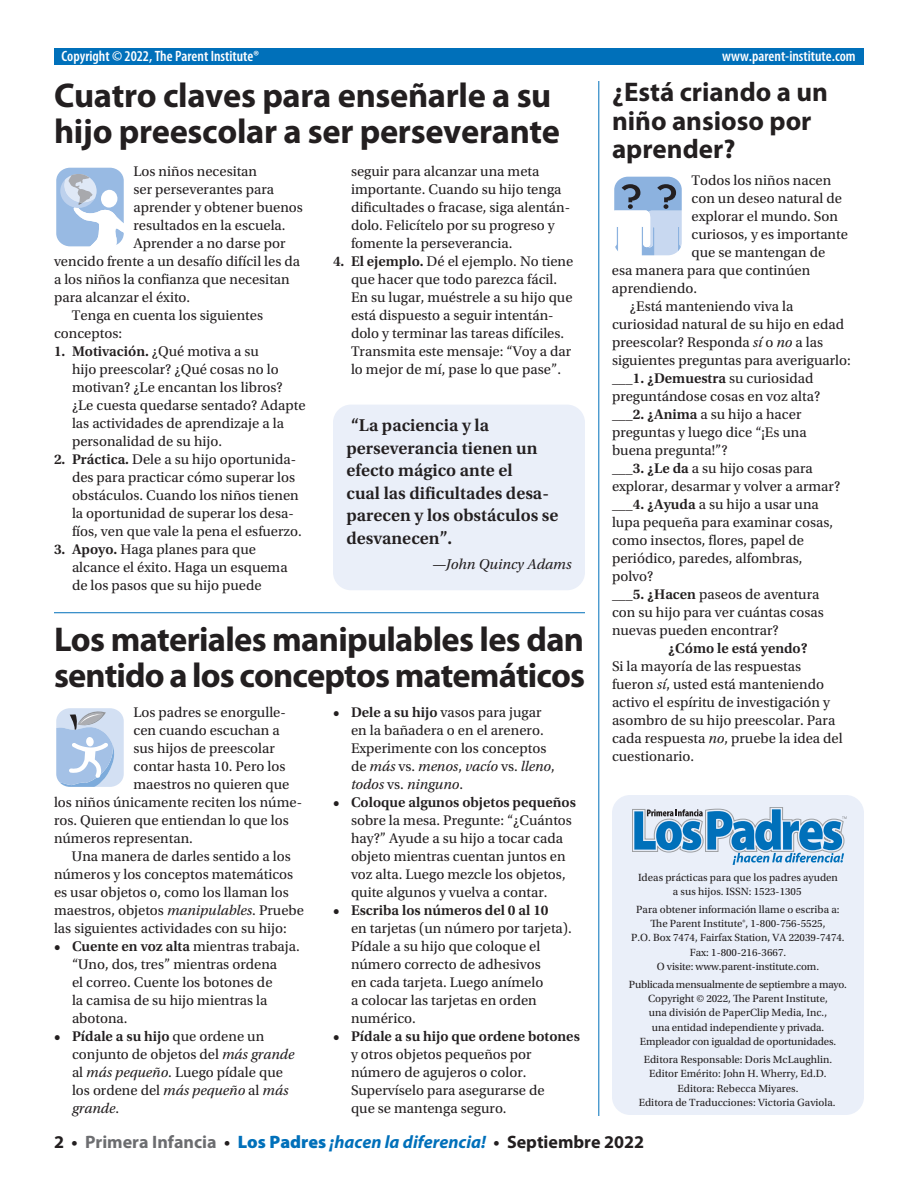
<style>
.page{position:relative;width:918px;height:1188px;background:#fff}
.page>*{position:absolute;margin:0;border:0;box-sizing:border-box;transform-origin:0 0}
.t1{font:700 34.5px/36px "Myriad Pro";letter-spacing:-.02em;color:#231f20}
.t2{font:700 27px/28.5px "Myriad Pro";color:#231f20}
.t3{font:600 18px/22.5px "Utopia Std";color:#231f20}
.t4{font:italic 700 18px "Myriad Pro";color:#0070ba}
.t5{font:600 condensed 15px "Myriad Pro";color:#fff}
.t6{font:italic 15px "Utopia Std";color:#231f20}
.t7{font:14.7px/18px "Utopia Std";color:#231f20}
.t8{font:600 14.7px "Utopia Std";color:#231f20}
.t9{font:10.95px/14.1px "Utopia Std";color:#231f20;text-align:center}
.s1{font-weight:600}
.s2{font-style:italic}
.s3{font-weight:400}
.s4{font-style:normal;color:#231f20}
.s5{font-style:normal;color:#6c6d70}
.s6{font-weight:900;font-style:normal}
</style>
<div class="page">
<div style="left:54px;top:49px;width:810px;height:16px;background:#0070ba"></div>
<hr style="left:54px;top:612px;width:531px;height:1px;background:#0070ba">
<hr style="left:598px;top:81px;width:1px;height:1035px;background:#0070ba">
<svg style="left:56px;top:167px;width:68px;height:80px"></svg>
<svg style="left:56px;top:708px;width:68px;height:79px;background:#bdd0e8"></svg>
<svg style="left:614px;top:176px;width:68px;height:80px"></svg>
<div style="left:333px;top:405px;width:252px;height:185px;background:#eaeff9;border-radius:18px"></div>
<div style="left:612px;top:795px;width:252px;height:320px;background:#eaeff9;border-radius:18px"></div>
<svg style="left:632px;top:807px;width:215px;height:58px"></svg>
<p class="t5" style="left:62px;top:46px;width:199px">Copyright © 2022, The Parent Institute®</p>
<p class="t5" style="left:722px;top:46px;width:135px">www.parent-institute.com</p>
<h1 class="t1" style="left:54px;top:76px;width:508px">Cuatro claves para enseñarle a su hijo preescolar a ser perseverante</h1>
<h2 class="t2" style="left:612px;top:77px;width:218px">¿Está criando a un niño ansioso por aprender?</h2>
<p class="t7" style="left:134px;top:163px;width:125px">Los niños necesitan</p>
<p class="t7" style="left:134px;top:181px;width:142px">ser perseverantes para</p>
<p class="t7" style="left:134px;top:199px;width:171px">aprender y obtener buenos</p>
<p class="t7" style="left:134px;top:217px;width:154px">resultados en la escuela.</p>
<p class="t7" style="left:134px;top:235px;width:153px">Aprender a no darse por</p>
<p class="t7" style="left:54px;top:253px;width:248px">vencido frente a un desafío difícil les da</p>
<p class="t7" style="left:54px;top:271px;width:237px">a los niños la confianza que necesitan</p>
<p class="t7" style="left:54px;top:289px;width:138px">para alcanzar el éxito.</p>
<p class="t7" style="left:72px;top:307px;width:193px">Tenga en cuenta los siguientes</p>
<p class="t7" style="left:54px;top:325px;width:70px">conceptos:</p>
<p class="t7" style="left:72px;top:343px;width:235px;text-indent:-18px"><span class="s1">1. Motivación.</span> ¿Qué motiva a su<br>hijo preescolar? ¿Qué cosas no lo motivan? ¿Le encantan los libros? ¿Le cuesta quedarse sentado? Adapte las actividades de aprendizaje a la personalidad de su hijo.</p>
<p class="t7" style="left:72px;top:451px;width:231px;text-indent:-18px"><span class="s1">2. Práctica.</span> Dele a su hijo oportunida&shy;des para practicar cómo superar los obstáculos. Cuando los niños tienen la oportunidad de superar los desa&shy;fíos, ven que vale la pena el esfuerzo.</p>
<p class="t7" style="left:72px;top:541px;width:217px;text-indent:-18px"><span class="s1">3. Apoyo.</span> Haga planes para que alcance el éxito. Haga un esquema de los pasos que su hijo puede</p>
<p class="t7" style="left:351px;top:163px;width:221px">seguir para alcanzar una meta importante. Cuando su hijo tenga dificultades o fracase, siga alentán&shy;dolo. Felicítelo por su progreso y fomente la perseverancia.</p>
<p class="t7" style="left:351px;top:253px;width:224px;text-indent:-18px"><span class="s1">4. El ejemplo.</span> Dé el ejemplo. No tiene que hacer que todo parezca fácil.<br>En su lugar, muéstrele a su hijo que está dispuesto a seguir intentán&shy;dolo y terminar las tareas difíciles.<br>Transmita este mensaje: “Voy a dar lo mejor de mí, pase lo que pase”.</p>
<p class="t3" style="left:346px;top:414px;width:214px">“La paciencia y la perseverancia tienen un efecto mágico ante el<br>cual las dificultades desa&shy;parecen y los obstáculos se desvanecen”.</p>
<p class="t6" style="left:432px;top:556px;width:141px">—John Quincy Adams</p>
<h1 class="t1" style="left:54px;top:621px;width:532px">Los materiales manipulables les dan sentido a los conceptos matemáticos</h1>
<p class="t7" style="left:133px;top:703px;width:154px">Los padres se enorgulle-</p>
<p class="t7" style="left:133px;top:721px;width:148px">cen cuando escuchan a</p>
<p class="t7" style="left:133px;top:739px;width:143px">sus hijos de preescolar</p>
<p class="t7" style="left:133px;top:757px;width:153px">contar hasta 10. Pero los</p>
<p class="t7" style="left:133px;top:775px;width:157px">maestros no quieren que</p>
<p class="t7" style="left:54px;top:793px;width:250px">los niños únicamente reciten los núme-</p>
<p class="t7" style="left:54px;top:811px;width:236px">ros. Quieren que entiendan lo que los</p>
<p class="t7" style="left:54px;top:829px;width:140px">números representan.</p>
<p class="t7" style="left:72px;top:847px;width:220px">Una manera de darles sentido a los</p>
<p class="t7" style="left:54px;top:865px;width:241px">números y los conceptos matemáticos</p>
<p class="t7" style="left:54px;top:883px;width:236px">es usar objetos o, como los llaman los</p>
<p class="t7" style="left:54px;top:901px;width:252px">maestros, objetos <span class="s2">manipulables</span>. Pruebe</p>
<p class="t7" style="left:54px;top:919px;width:234px">las siguientes actividades con su hijo:</p>
<p class="t7" style="left:72px;top:937px;width:229px;text-indent:-18px"><span class="s1">• Cuente en voz alta</span> mientras trabaja. “Uno, dos, tres” mientras ordena<br>el correo. Cuente los botones de<br>la camisa de su hijo mientras la abotona.</p>
<p class="t7" style="left:72px;top:1027px;width:224px;text-indent:-18px"><span class="s1">• Pídale a su hijo</span> que ordene un conjunto de objetos del <span class="s2">más grande </span>al <span class="s2">más pequeño</span>. Luego pídale que los ordene del <span class="s2">más pequeño</span> al <span class="s2">más grande</span>.</p>
<p class="t7" style="left:351px;top:703px;width:205px;text-indent:-18px"><span class="s1">• Dele a su hijo</span> vasos para jugar en la bañadera o en el arenero.<br>Experimente con los conceptos de <span class="s2">más</span> vs. <span class="s2">menos</span>, <span class="s2">vacío</span> vs. <span class="s2">lleno</span>, <span class="s2">todos</span> vs. <span class="s2">ninguno</span>.</p>
<p class="t8" style="left:333px;top:794px;width:244px">• Coloque algunos objetos pequeños</p>
<p class="t7" style="left:351px;top:811px;width:222px">sobre la mesa. Pregunte: “¿Cuántos hay?” Ayude a su hijo a tocar cada objeto mientras cuentan juntos en voz alta. Luego mezcle los objetos, quite algunos y vuelva a contar.</p>
<p class="t8" style="left:333px;top:902px;width:217px">• Escriba los números del 0 al 10</p>
<p class="t7" style="left:351px;top:919px;width:222px">en tarjetas (un número por tarjeta).<br>Pídale a su hijo que coloque el número correcto de adhesivos<br>en cada tarjeta. Luego anímelo<br>a colocar las tarjetas en orden numérico.</p>
<p class="t8" style="left:333px;top:1028px;width:248px">• Pídale a su hijo que ordene botones</p>
<p class="t7" style="left:351px;top:1045px;width:195px">y otros objetos pequeños por número de agujeros o color.<br>Supervíselo para asegurarse de que se mantenga seguro.</p>
<p class="t7" style="left:691px;top:172px;width:141px">Todos los niños nacen</p>
<p class="t7" style="left:691px;top:190px;width:152px">con un deseo natural de</p>
<p class="t7" style="left:691px;top:208px;width:148px">explorar el mundo. Son</p>
<p class="t7" style="left:691px;top:226px;width:158px">curiosos, y es importante</p>
<p class="t7" style="left:691px;top:244px;width:135px">que se mantengan de</p>
<p class="t7" style="left:612px;top:262px;width:200px">esa manera para que continúen</p>
<p class="t7" style="left:612px;top:280px;width:87px">aprendiendo.</p>
<p class="t7" style="left:630px;top:298px;width:165px">¿Está manteniendo viva la</p>
<p class="t7" style="left:612px;top:316px;width:234px">curiosidad natural de su hijo en edad</p>
<p class="t7" style="left:612px;top:334px;width:213px">preescolar? Responda <span class="s2">sí</span> o <span class="s2">no</span> a las</p>
<p class="t7" style="left:612px;top:352px;width:240px">siguientes preguntas para averiguarlo:</p>
<p class="t8" style="left:612px;top:370px;width:203px">___1. ¿Demuestra <span class="s3">su curiosidad</span></p>
<p class="t7" style="left:612px;top:388px;width:210px">preguntándose cosas en voz alta?</p>
<p class="t7" style="left:612px;top:406px;width:191px"><span class="s1">___2. ¿Anima</span> a su hijo a hacer</p>
<p class="t7" style="left:612px;top:424px;width:196px">preguntas y luego dice “¡Es una</p>
<p class="t7" style="left:612px;top:442px;width:117px">buena pregunta!”?</p>
<p class="t7" style="left:612px;top:460px;width:202px"><span class="s1">___3. ¿Le da</span> a su hijo cosas para</p>
<p class="t7" style="left:612px;top:478px;width:230px">explorar, desarmar y volver a armar?</p>
<p class="t7" style="left:612px;top:496px;width:208px"><span class="s1">___4. ¿Ayuda</span> a su hijo a usar una</p>
<p class="t7" style="left:612px;top:514px;width:223px">lupa pequeña para examinar cosas,</p>
<p class="t7" style="left:612px;top:532px;width:194px">como insectos, flores, papel de</p>
<p class="t7" style="left:612px;top:550px;width:192px">periódico, paredes, alfombras,</p>
<p class="t7" style="left:612px;top:568px;width:43px">polvo?</p>
<p class="t7" style="left:612px;top:586px;width:209px"><span class="s1">___5. ¿Hacen</span> paseos de aventura</p>
<p class="t7" style="left:612px;top:604px;width:213px">con su hijo para ver cuántas cosas</p>
<p class="t7" style="left:612px;top:622px;width:168px">nuevas pueden encontrar?</p>
<p class="t8" style="left:668px;top:640px;width:141px">¿Cómo le está yendo?</p>
<p class="t7" style="left:612px;top:658px;width:232px">Si la mayoría de las respuestas fueron <span class="s2">sí</span>, usted está manteniendo activo el espíritu de investigación y asombro de su hijo preescolar. Para cada respuesta <span class="s2">no</span>, pruebe la idea del cuestionario.</p>
<p class="t9" style="left:638px;top:870px;width:202px">Ideas prácticas para que los padres ayuden a sus hijos. ISSN: 1523-1305</p>
<p class="t9" style="left:631px;top:903px;width:215px">Para obtener información llame o escriba a:<br>The Parent Institute®, 1-800-756-5525,<br>P.O. Box 7474, Fairfax Station, VA 22039-7474.<br>Fax: 1-800-216-3667.<br>O visite: www.parent-institute.com.</p>
<p class="t9" style="left:629px;top:978px;width:220px">Publicada mensualmente de septiembre a mayo.<br>Copyright © 2022, The Parent Institute,<br>una división de PaperClip Media, Inc.,<br>una entidad independiente y privada.<br>Empleador con igualdad de oportunidades.</p>
<p class="t9" style="left:639px;top:1053px;width:198px">Editora Responsable: Doris McLaughlin.<br>Editor Emérito: John H. Wherry, Ed.D.<br>Editora: Rebecca Miyares.<br>Editora de Traducciones: Victoria Gaviola.</p>
<p class="t4" style="left:54px;top:1130px;width:592px"><span class="s4">2 •</span> <span class="s5">Primera Infancia</span> <span class="s4">•</span> <span class="s6">Los Padres</span> ¡hacen la diferencia! <span class="s4">• Septiembre 2022</span></p>
</div>
